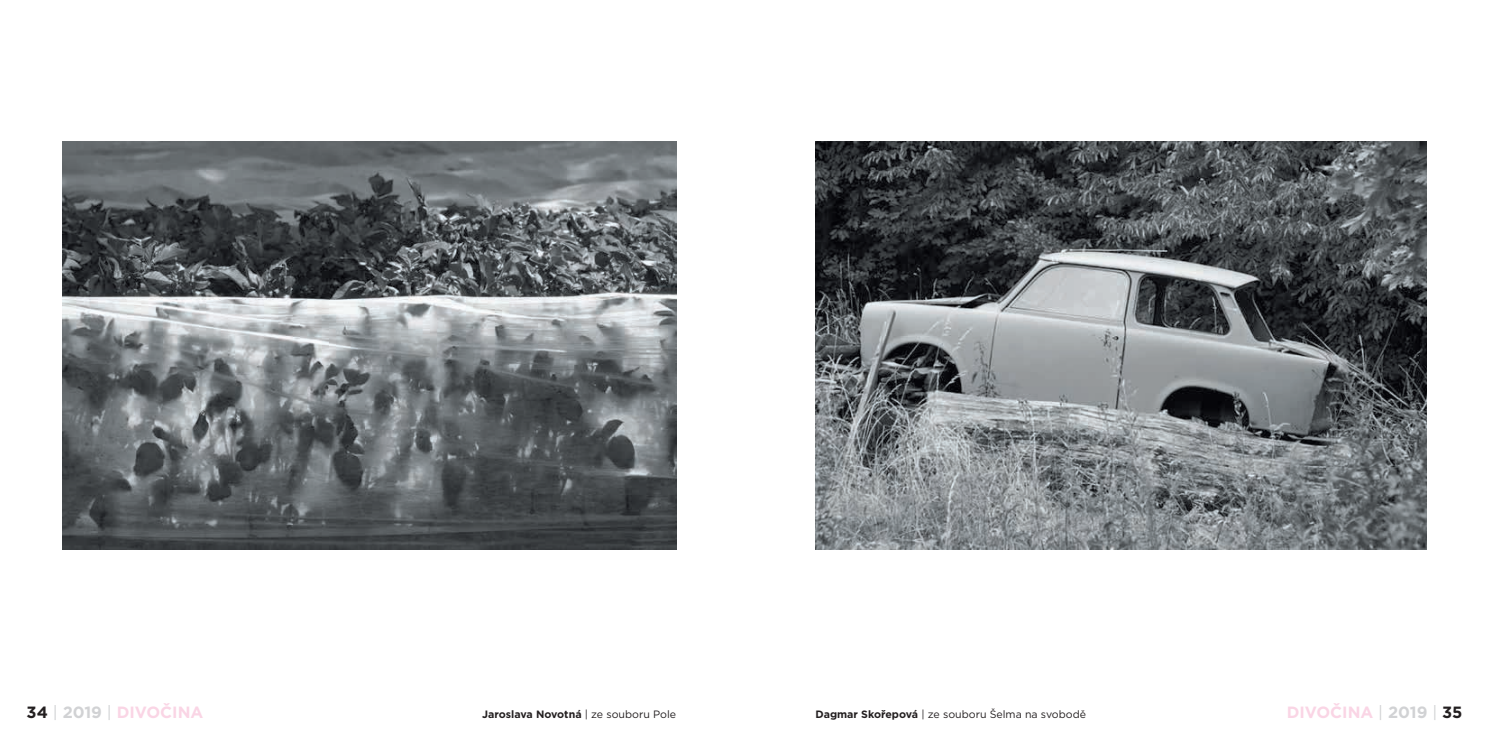
<style>
.page{position:relative;width:1489px;height:745px;background:#fff}
.page>*{position:absolute;margin:0;border:0;box-sizing:border-box;transform-origin:0 0}
.t1{font:700 16.25px "Gotham";color:#fad5e5}
.t2{font:10.62px "Gotham";color:#231f20}
.t3{font:700 10.62px "Gotham";color:#231f20}
.s1{color:#231f20}
.s2{font-weight:400;color:#d1d2d4}
.s3{color:#d1d2d4}
.s4{font-weight:400}
.s5{font-weight:700}
</style>
<div class="page">
<img style="left:62px;top:142px;width:614px;height:407px">
<img style="left:815px;top:142px;width:611px;height:407px">
<h1 class="t1" style="left:27px;top:701px;width:178px"><span class="s1">34</span> <span class="s2">|</span> <span class="s3">2019</span> <span class="s2">|</span> DIVOČINA</h1>
<p class="t3" style="left:482px;top:707px;width:195px">Jaroslava Novotná <span class="s4">| ze souboru Pole</span></p>
<p class="t2" style="left:815px;top:707px;width:272px"><span class="s5">Dagmar Skořepová</span> | ze souboru Šelma na svobodě</p>
<h1 class="t1" style="left:1286px;top:701px;width:177px">DIVOČINA <span class="s2">|</span> <span class="s3">2019</span> <span class="s2">|</span> <span class="s1">35</span></h1>
</div>
